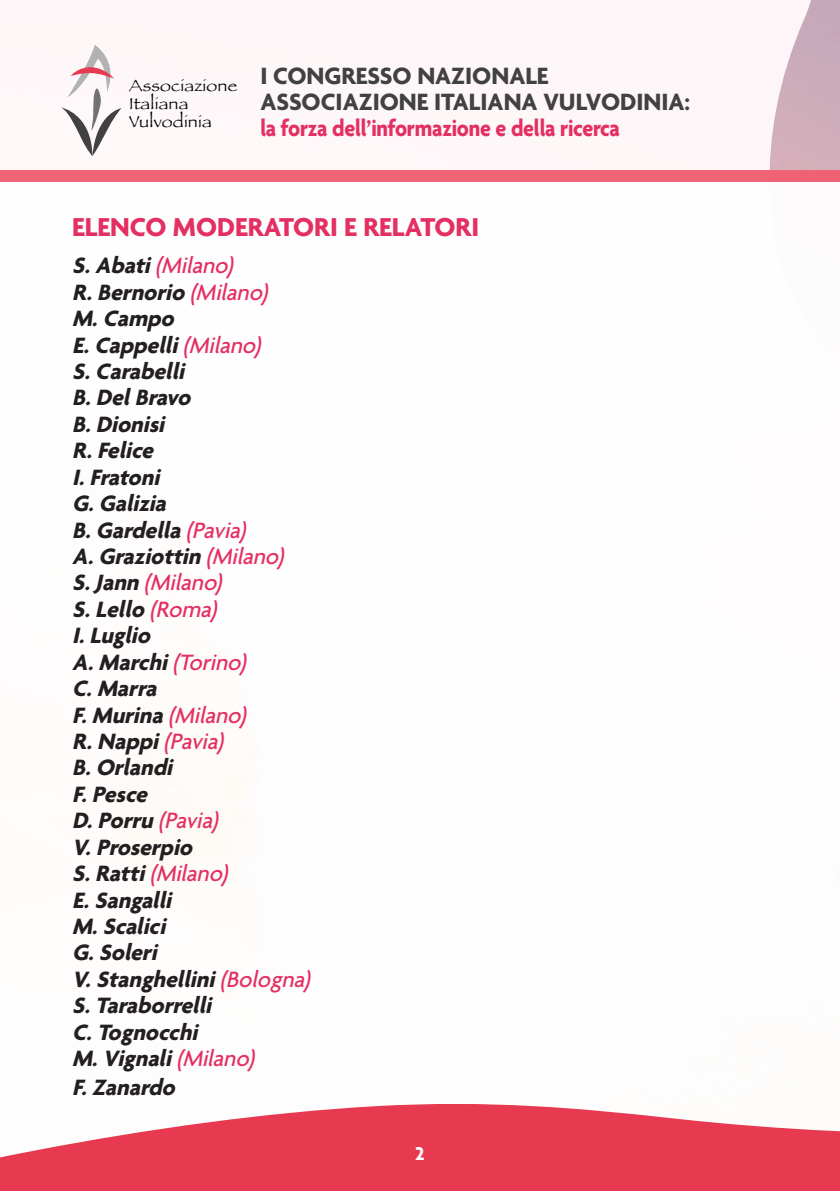
<style>
.page{position:relative;width:840px;height:1191px;background:#fff}
.page>*{position:absolute;margin:0;border:0;box-sizing:border-box;transform-origin:0 0}
.t1{font:700 28px "Agenda";color:#e42f62}
.t2{font:700 25.4px "Agenda";color:#414141}
.t3{font:700 24.6px "Agenda";letter-spacing:-.01em;color:#e42f62;scale:.9 1}
.t4{font:italic 700 24px "Agenda";color:#231f20}
.t5{font:italic 500 24px "Agenda";color:#e42f62}
.t6{font:700 20px "Agenda";color:#fff}
.t7{font:16.8px/18px "Papyrus";letter-spacing:.01em;color:#000;scale:1.08 1}
.s1{font-weight:700;color:#231f20}
.s2{font-weight:500;color:#e42f62}
</style>
<div class="page">
<svg style="left:94px;top:0;width:745px;height:170px;fill:#fef6f8"></svg>
<div style="left:0;top:170px;width:839px;height:11px;background:#f05f70"></div>
<svg style="left:61px;top:45px;width:60px;height:111px"></svg>
<svg style="left:0;top:1104px;width:839px;height:87px;fill:#e73950"></svg>
<p class="t7" style="left:129px;top:76px;width:101px">Associazione<br>Italiana<br>Vulvodinia</p>
<p class="t2" style="left:260px;top:62px;width:289px">I CONGRESSO NAZIONALE</p>
<p class="t2" style="left:260px;top:88px;width:431px">ASSOCIAZIONE ITALIANA VULVODINIA:</p>
<p class="t3" style="left:260px;top:115px;width:401px">la forza dell’informazione e della ricerca</p>
<p class="t1" style="left:72px;top:211px;width:408px">ELENCO MODERATORI E RELATORI</p>
<p class="t5" style="left:72px;top:253px;width:168px"><span class="s1">S.Abati</span>(Milano)</p>
<p class="t4" style="left:72px;top:279px;width:203px">R.Bernorio <span class="s2">(Milano)</span></p>
<p class="t4" style="left:72px;top:305px;width:109px">M.Campo</p>
<p class="t4" style="left:72px;top:332px;width:196px">E.Cappelli<span class="s2">(Milano)</span></p>
<p class="t4" style="left:72px;top:358px;width:120px">S.Carabelli</p>
<p class="t4" style="left:72px;top:385px;width:126px">B.DelBravo</p>
<p class="t4" style="left:72px;top:411px;width:100px">B.Dionisi</p>
<p class="t4" style="left:72px;top:438px;width:88px">R.Felice</p>
<p class="t4" style="left:72px;top:464px;width:95px">I.Fratoni</p>
<p class="t4" style="left:72px;top:490px;width:101px">G.Galizia</p>
<p class="t4" style="left:72px;top:517px;width:181px">B.Gardella<span class="s2">(Pavia)</span></p>
<p class="t4" style="left:72px;top:543px;width:219px">A.Graziottin <span class="s2">(Milano)</span></p>
<p class="t5" style="left:72px;top:570px;width:157px"><span class="s1">S.Jann</span> (Milano)</p>
<p class="t4" style="left:72px;top:596px;width:152px">S.Lello <span class="s2">(Roma)</span></p>
<p class="t4" style="left:72px;top:622px;width:86px">I.Luglio</p>
<p class="t4" style="left:72px;top:649px;width:181px">A.Marchi<span class="s2">(Torino)</span></p>
<p class="t4" style="left:72px;top:675px;width:92px">C.Marra</p>
<p class="t4" style="left:72px;top:702px;width:181px">F.Murina<span class="s2">(Milano)</span></p>
<p class="t4" style="left:72px;top:728px;width:158px">R.Nappi<span class="s2">(Pavia)</span></p>
<p class="t4" style="left:72px;top:755px;width:108px">B.Orlandi</p>
<p class="t4" style="left:72px;top:781px;width:82px">F.Pesce</p>
<p class="t4" style="left:72px;top:807px;width:153px">D.Porru <span class="s2">(Pavia)</span></p>
<p class="t4" style="left:72px;top:834px;width:128px">V.Proserpio</p>
<p class="t5" style="left:72px;top:860px;width:163px"><span class="s1">S.Ratti</span>(Milano)</p>
<p class="t4" style="left:72px;top:887px;width:107px">E.Sangalli</p>
<p class="t4" style="left:72px;top:913px;width:101px">M.Scalici</p>
<p class="t4" style="left:72px;top:939px;width:92px">G.Soleri</p>
<p class="t4" style="left:72px;top:966px;width:245px">V.Stanghellini<span class="s2">(Bologna)</span></p>
<p class="t4" style="left:72px;top:992px;width:147px">S.Taraborrelli</p>
<p class="t4" style="left:72px;top:1019px;width:133px">C.Tognocchi</p>
<p class="t4" style="left:72px;top:1045px;width:189px">M.Vignali<span class="s2">(Milano)</span></p>
<p class="t4" style="left:72px;top:1074px;width:110px">F.Zanardo</p>
<p class="t6" style="left:415px;top:1142px;width:11px">2</p>
</div>
